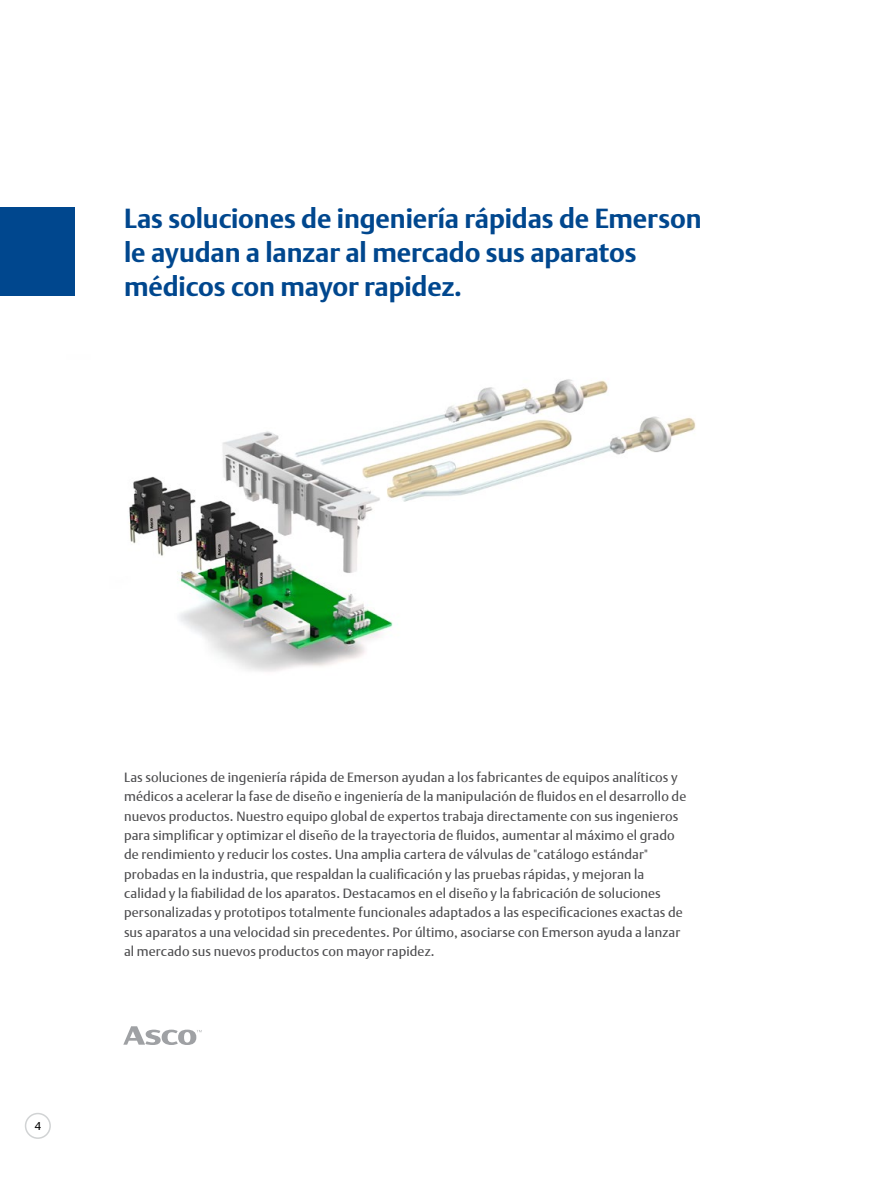
<style>
.page{position:relative;width:893px;height:1187px;background:#fff}
.page>*{position:absolute;margin:0;border:0;box-sizing:border-box;transform-origin:0 0}
.Internal_pages_title{font:700 26.85px/33.6px "DTL Argo T";letter-spacing:-.005em;color:#00478e}
.Body_text_solutions{font:13.35px/19.4px "DTL Argo T";letter-spacing:.01em;color:#4c4c4e}
.t1{font:11.4px "DTL Argo T";color:#000}
</style>
<div class="page">
<div style="left:25px;top:1112px;width:26px;height:26px;border:2px solid #d1d3d4;border-radius:50%"></div>
<div style="left:0;top:207px;width:74px;height:89px;background:#00478e"></div>
<img style="left:129px;top:379px;width:567px;height:293px">
<svg style="left:123px;top:1026px;width:79px;height:18px"></svg>
<p class="Internal_pages_title" style="left:124px;top:202px;width:579px">Las soluciones de ingeniería rápidas de Emerson le ayudan a lanzar al mercado sus aparatos médicos con mayor rapidez.</p>
<p class="t1" style="left:35px;top:1119px;width:8px">4</p>
<p class="Body_text_solutions" style="left:124px;top:767px;width:564px">Las soluciones de ingeniería rápida de Emerson ayudan a los fabricantes de equipos analíticos y médicos a acelerar la fase de diseño e ingeniería de la manipulación de fluidos en el desarrollo de nuevos productos. Nuestro equipo global de expertos trabaja directamente con sus ingenieros para simplificar y optimizar el diseño de la trayectoria de fluidos, aumentar al máximo el grado de rendimiento y reducir los costes. Una amplia cartera de válvulas de "catálogo estándar" probadas en la industria, que respaldan la cualificación y las pruebas rápidas, y mejoran la calidad y la fiabilidad de los aparatos. Destacamos en el diseño y la fabricación de soluciones personalizadas y prototipos totalmente funcionales adaptados a las especificaciones exactas de sus aparatos a una velocidad sin precedentes. Por último, asociarse con Emerson ayuda a lanzar al mercado sus nuevos productos con mayor rapidez.</p>
</div>
